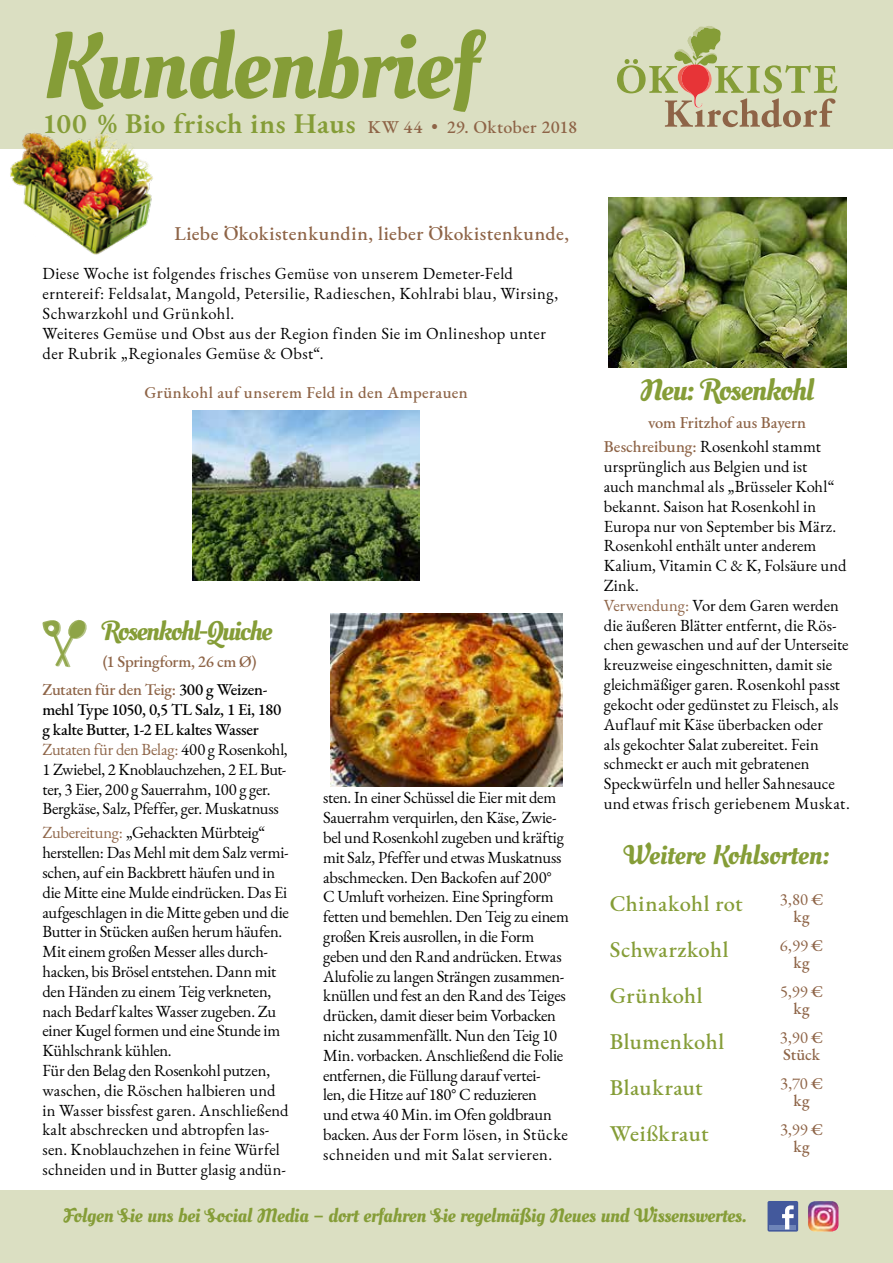
<style>
.page{position:relative;width:893px;height:1263px;background:#fff}
.page>*{position:absolute;margin:0;border:0;box-sizing:border-box;transform-origin:0 0}
.t1{font:93px "Oleo Script Swash Caps";letter-spacing:-.01em;color:#859d37}
.t2{font:30px "Oleo Script Swash Caps";letter-spacing:-.03em;color:#859d37}
.t3{font:600 28.5px "EB Garamond";letter-spacing:.02em;color:#859d37}
.t4{font:27px "Oleo Script Swash Caps";letter-spacing:-.005em;color:#859d37}
.t5{font:27px "Oleo Script Swash Caps";letter-spacing:-.05em;color:#859d37}
.t6{font:500 22.5px "EB Garamond";letter-spacing:.02em;color:#859d37}
.t7{font:19.5px "Oleo Script Swash Caps";letter-spacing:-.01em;color:#859d37}
.t8{font:500 19.5px "EB Garamond";letter-spacing:.025em;color:#8e6447}
.t9{font:500 18px "EB Garamond";letter-spacing:.02em;color:#8e6447}
.t10{font:16.5px/19.8px "EB Garamond";letter-spacing:-.005em;color:#000}
.t11{font:16.5px/19.8px "EB Garamond";letter-spacing:.025em;color:#000}
.t12{font:500 16.5px/24px "EB Garamond";letter-spacing:-.005em;color:#8e6447}
.t13{font:500 16.5px "EB Garamond";letter-spacing:.025em;color:#8e6447}
.t14{font:16.5px/16.5px "EB Garamond";letter-spacing:.01em;color:#8e6447;text-align:center}
.s1{color:#000}
.s2{font-weight:500}
.s3{color:#8e6447}
.s4{font-weight:400;color:#000}
.s5{font-weight:400}
</style>
<div class="page">
<div style="left:0;top:0;width:893px;height:149px;background:#dbdfc2"></div>
<svg style="left:617px;top:26px;width:220px;height:102px"></svg>
<img style="left:10px;top:132px;width:143px;height:123px">
<div style="left:0;top:1191px;width:893px;height:72px;background:#dbdfc2"></div>
<div style="left:767px;top:1201px;width:31px;height:30px;background:#43599c;border-radius:2px"></div>
<hr style="left:770px;top:1225px;width:26px;height:4px;background:#6e84b8">
<svg style="left:782px;top:1205px;width:12px;height:24px"></svg>
<img style="left:808px;top:1201px;width:30px;height:30px">
<svg style="left:42px;top:619px;width:45px;height:48px"></svg>
<img style="left:193px;top:410px;width:227px;height:170px">
<img style="left:608px;top:198px;width:238px;height:170px">
<img style="left:330px;top:613px;width:233px;height:174px">
<h1 class="t1" style="left:43px;top:10px;width:438px">Kundenbrief</h1>
<h3 class="t3" style="left:43px;top:104px;width:315px">100 % Bio frisch ins Haus</h3>
<p class="t9" style="left:368px;top:115px;width:211px">KW 44 • 29. Oktober 2018</p>
<p class="t8" style="left:174px;top:220px;width:396px">Liebe Ökokistenkundin, lieber Ökokistenkunde,</p>
<p class="t11" style="left:43px;top:264px;width:517px">Diese Woche ist folgendes frisches Gemüse von unserem Demeter-Feld erntereif: Feldsalat, Mangold, Petersilie, Radieschen, Kohlrabi blau, Wirsing, Schwarzkohl und Grünkohl.<br>Weiteres Gemüse und Obst aus der Region finden Sie im Onlineshop unter der Rubrik „Regionales Gemüse &amp; Obst“.</p>
<p class="t13" style="left:144px;top:382px;width:325px">Grünkohl auf unserem Feld in den Amperauen</p>
<h3 class="t5" style="left:103px;top:615px;width:171px">Rosenkohl-Quiche</h3>
<p class="t12" style="left:43px;top:647px;width:226px;line-height:28.3px;text-indent:60px">(1 Springform, 26 cm Ø)<br>Zutaten für den Teig: <span class="s1">300 g Weizen-</span></p>
<p class="t10" style="left:43px;top:700px;width:247px"><span class="s2">mehl Type 1050, 0,5 TL Salz, 1 Ei, 180 g kalte Butter, 1-2 EL kaltes Wasser </span><span class="s3">Zutaten für den Belag:</span> 400 g Rosenkohl, 1 Zwiebel, 2 Knoblauchzehen, 2 EL But&shy;ter, 3 Eier, 200 g Sauerrahm, 100 g ger.<br>Bergkäse, Salz, Pfeffer, ger. Muskatnuss</p>
<p class="t10" style="left:43px;top:823px;width:248px"><span class="s3">Zubereitung:</span> „Gehackten Mürbteig“ herstellen: Das Mehl mit dem Salz vermi&shy;schen, auf ein Backbrett häufen und in die Mitte eine Mulde eindrücken. Das Ei aufgeschlagen in die Mitte geben und die Butter in Stücken außen herum häufen.<br>Mit einem großen Messer alles durch&shy;hacken, bis Brösel entstehen. Dann mit den Händen zu einem Teig verkneten, nach Bedarf kaltes Wasser zugeben. Zu einer Kugel formen und eine Stunde im Kühlschrank kühlen.<br>Für den Belag den Rosenkohl putzen, waschen, die Röschen halbieren und in Wasser bissfest garen. Anschließend kalt abschrecken und abtropfen las&shy;sen. Knoblauchzehen in feine Würfel schneiden und in Butter glasig andün-</p>
<p class="t10" style="left:323px;top:788px;width:247px">sten. In einer Schüssel die Eier mit dem Sauerrahm verquirlen, den Käse, Zwie&shy;bel und Rosenkohl zugeben und kräftig mit Salz, Pfeffer und etwas Muskatnuss abschmecken. Den Backofen auf 200°<br>C Umluft vorheizen. Eine Springform fetten und bemehlen. Den Teig zu einem großen Kreis ausrollen, in die Form geben und den Rand andrücken. Etwas Alufolie zu langen Strängen zusammen&shy;knüllen und fest an den Rand des Teiges drücken, damit dieser beim Vorbacken nicht zusammenfällt. Nun den Teig 10<br>Min. vorbacken. Anschließend die Folie entfernen, die Füllung darauf vertei-<br>len, die Hitze auf 180° C reduzieren<br>und etwa 40 Min. im Ofen goldbraun backen. Aus der Form lösen, in Stücke schneiden und mit Salat servieren.</p>
<h2 class="t2" style="left:640px;top:372px;width:176px">Neu: Rosenkohl</h2>
<p class="t12" style="left:604px;top:411px;width:218px;text-indent:44px">vom Fritzhof aus Bayern<br>Beschreibung: <span class="s4">Rosenkohl stammt</span></p>
<p class="t10" style="left:604px;top:457px;width:247px">ursprünglich aus Belgien und ist<br>auch manchmal als „Brüsseler Kohl“ bekannt. Saison hat Rosenkohl in Europa nur von September bis März.<br>Rosenkohl enthält unter anderem Kalium, Vitamin C &amp; K, Folsäure und Zink.<br><span class="s3">Verwendung:</span> Vor dem Garen werden die äußeren Blätter entfernt, die Rös&shy;chen gewaschen und auf der Unterseite kreuzweise eingeschnitten, damit sie gleichmäßiger garen. Rosenkohl passt gekocht oder gedünstet zu Fleisch, als Auflauf mit Käse überbacken oder<br>als gekochter Salat zubereitet. Fein schmeckt er auch mit gebratenen Speckwürfeln und heller Sahnesauce und etwas frisch geriebenem Muskat.</p>
<h3 class="t4" style="left:624px;top:839px;width:208px">Weitere Kohlsorten:</h3>
<h3 class="t6" style="left:610px;top:888px;width:134px">Chinakohl rot</h3>
<p class="t14" style="left:780px;top:891px;width:45px">3,80 <span class="s2">€ kg</span></p>
<h3 class="t6" style="left:610px;top:934px;width:120px">Schwarzkohl</h3>
<p class="t14" style="left:780px;top:937px;width:45px">6,99 <span class="s2">€ kg</span></p>
<h3 class="t6" style="left:610px;top:980px;width:94px">Grünkohl</h3>
<p class="t14" style="left:780px;top:983px;width:44px">5,99 <span class="s2">€ kg</span></p>
<h3 class="t6" style="left:610px;top:1027px;width:116px">Blumenkohl</h3>
<p class="t12" style="left:780px;top:1029px;width:45px;line-height:16.5px"><span class="s5">3,90</span> €<br>Stück</p>
<h3 class="t6" style="left:610px;top:1073px;width:94px">Blaukraut</h3>
<p class="t14" style="left:780px;top:1075px;width:44px">3,70 <span class="s2">€ kg</span></p>
<h3 class="t6" style="left:610px;top:1119px;width:100px">Weißkraut</h3>
<p class="t14" style="left:780px;top:1121px;width:44px">3,99 <span class="s2">€ kg</span></p>
<p class="t7" style="left:64px;top:1204px;width:684px">Folgen Sie uns bei Social Media – dort erfahren Sie regelmäßig Neues und Wissenswertes.</p>
</div>
